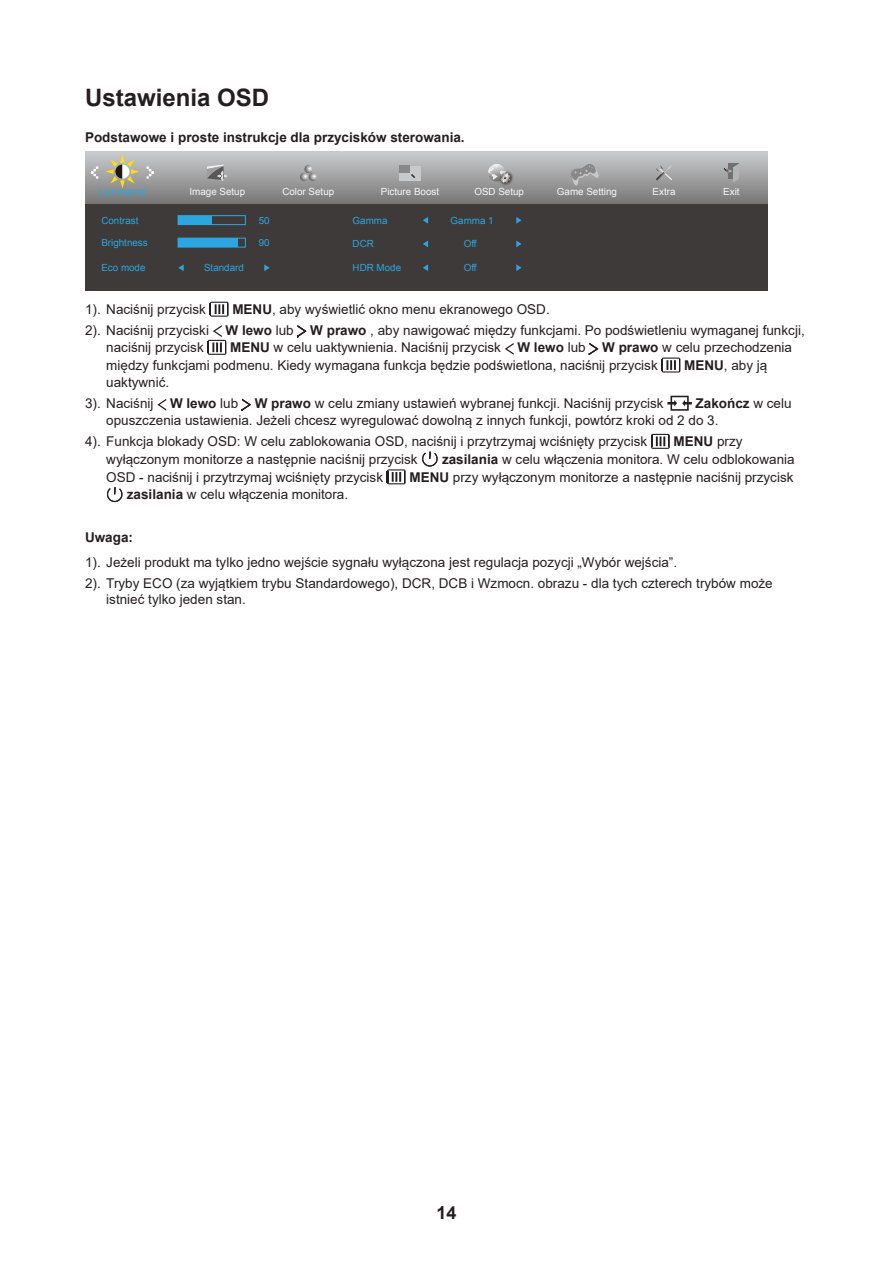
<style>
.page{position:relative;width:893px;height:1263px;background:#fff}
.page>*{position:absolute;margin:0;border:0;box-sizing:border-box;transform-origin:0 0}
.t1{font:700 24px "Arial";color:#231f20}
.t2{font:700 18px "Arial";color:#231f20}
.t3{font:13.5px/21.1px "Arial";color:#231f20}
.t4{font:700 13.5px "Arial";color:#231f20}
.t5{font:9.75px "Arial";color:#2ca6e0}
.t6{font:9.75px "Arial";color:#f7f7f7}
.s1{font-weight:700}
.s2{font-weight:400}
</style>
<div class="page">
<svg style="left:85px;top:151px;width:683px;height:53px;background:#a0a0a1"></svg>
<div style="left:85px;top:204px;width:683px;height:87px;background:#3e3a39"></div>
<svg style="left:91px;top:166px;width:8px;height:13px"></svg>
<svg style="left:146px;top:166px;width:8px;height:13px"></svg>
<svg style="left:105px;top:155px;width:34px;height:34px"></svg>
<svg style="left:207px;top:165px;width:21px;height:17px"></svg>
<svg style="left:304px;top:165px;width:9px;height:8px"></svg>
<svg style="left:300px;top:173px;width:8px;height:8px"></svg>
<svg style="left:308px;top:173px;width:9px;height:8px"></svg>
<div style="left:399px;top:166px;width:21px;height:15px;background:#c8c9ca"></div>
<div style="left:399px;top:166px;width:11px;height:7px;background:#888"></div>
<img style="left:497px;top:170px;width:18px;height:18px">
<svg style="left:488px;top:164px;width:23px;height:19px"></svg>
<svg style="left:724px;top:163px;width:15px;height:19px"></svg>
<svg style="left:655px;top:165px;width:18px;height:16px"></svg>
<div style="left:178px;top:215px;width:68px;height:10px;border:1px solid #2ca6e0"></div>
<div style="left:178px;top:216px;width:34px;height:9px;background:#2ca6e0"></div>
<div style="left:178px;top:238px;width:68px;height:9px;border:1px solid #2ca6e0"></div>
<div style="left:178px;top:238px;width:59px;height:9px;background:#2ca6e0"></div>
<svg style="left:178px;top:264px;width:6px;height:7px"></svg>
<svg style="left:264px;top:264px;width:6px;height:7px"></svg>
<svg style="left:423px;top:217px;width:5px;height:7px"></svg>
<svg style="left:516px;top:217px;width:6px;height:7px"></svg>
<svg style="left:423px;top:241px;width:5px;height:6px"></svg>
<svg style="left:516px;top:241px;width:6px;height:6px"></svg>
<svg style="left:423px;top:264px;width:5px;height:7px"></svg>
<svg style="left:516px;top:264px;width:6px;height:7px"></svg>
<svg style="left:571px;top:164px;width:28px;height:22px"></svg>
<svg style="left:210px;top:302px;width:19px;height:15px"></svg>
<svg style="left:298px;top:325px;width:8px;height:12px"></svg>
<svg style="left:208px;top:325px;width:18px;height:30px"></svg>
<svg style="left:505px;top:343px;width:9px;height:12px"></svg>
<svg style="left:589px;top:343px;width:9px;height:12px"></svg>
<svg style="left:662px;top:358px;width:18px;height:15px"></svg>
<svg style="left:157px;top:399px;width:9px;height:12px"></svg>
<svg style="left:242px;top:399px;width:9px;height:12px"></svg>
<svg style="left:667px;top:396px;width:25px;height:15px"></svg>
<svg style="left:651px;top:434px;width:19px;height:15px"></svg>
<svg style="left:422px;top:452px;width:16px;height:15px"></svg>
<svg style="left:387px;top:469px;width:19px;height:15px"></svg>
<svg style="left:107px;top:487px;width:16px;height:15px"></svg>
<h1 class="t1" style="left:85px;top:88px;width:186px">Ustawienia OSD</h1>
<p class="t4" style="left:85px;top:128px;width:381px">Podstawowe i proste instrukcje dla przycisków sterowania.</p>
<p class="t5" style="left:98px;top:188px;width:50px">Luminance</p>
<p class="t6" style="left:190px;top:188px;width:57px">Image Setup</p>
<p class="t6" style="left:282px;top:188px;width:53px">Color Setup</p>
<p class="t6" style="left:381px;top:188px;width:60px">Picture Boost</p>
<p class="t6" style="left:474px;top:188px;width:51px">OSD Setup</p>
<p class="t6" style="left:557px;top:188px;width:62px">Game Setting</p>
<p class="t6" style="left:723px;top:188px;width:18px">Exit</p>
<p class="t6" style="left:653px;top:188px;width:24px">Extra</p>
<p class="t5" style="left:101px;top:217px;width:39px">Contrast</p>
<p class="t5" style="left:259px;top:217px;width:12px">50</p>
<p class="t5" style="left:101px;top:239px;width:48px">Brightness</p>
<p class="t5" style="left:259px;top:239px;width:12px">90</p>
<p class="t5" style="left:101px;top:264px;width:46px">Eco mode</p>
<p class="t5" style="left:204px;top:264px;width:41px">Standard</p>
<p class="t5" style="left:353px;top:217px;width:36px">Gamma</p>
<p class="t5" style="left:451px;top:217px;width:45px">Gamma 1</p>
<p class="t5" style="left:353px;top:240px;width:23px">DCR</p>
<p class="t5" style="left:464px;top:240px;width:14px">Off</p>
<p class="t5" style="left:353px;top:264px;width:50px">HDR Mode</p>
<p class="t5" style="left:464px;top:264px;width:14px">Off</p>
<p class="t3" style="left:85px;top:299px;width:721px;text-indent:147px"><span class="s1">MENU</span>, aby wyświetlić okno menu ekranowego OSD.<br>2). Naciśnij przyciski <span class="s1">W lewo</span> lub <span class="s1">W prawo</span> , aby nawigować między funkcjami. Po podświetleniu wymaganej funkcji,</p>
<p class="t3" style="left:106px;top:337px;width:99px">naciśnij przycisk</p>
<p class="t3" style="left:85px;top:300px;width:122px">1). Naciśnij przycisk</p>
<p class="t3" style="left:106px;top:338px;width:687px;line-height:17.7px;text-indent:124px"><span class="s1">MENU</span> w celu uaktywnienia. Naciśnij przycisk <span class="s1">W lewo</span> lub <span class="s1">W prawo</span> w celu przechodzenia między funkcjami podmenu. Kiedy wymagana funkcja będzie podświetlona, naciśnij przycisk</p>
<p class="t3" style="left:684px;top:354px;width:85px"><span class="s1">MENU</span>, aby ją</p>
<p class="t3" style="left:85px;top:371px;width:580px;text-indent:21px">uaktywnić.<br>3). Naciśnij <span class="s1">W lewo</span> lub <span class="s1">W prawo</span> w celu zmiany ustawień wybranej funkcji. Naciśnij przycisk</p>
<p class="t3" style="left:106px;top:396px;width:687px;line-height:17px;text-indent:589px"><span class="s1">Zakończ</span> w celu opuszczenia ustawienia. Jeżeli chcesz wyregulować dowolną z innych funkcji, powtórz kroki od 2 do 3.</p>
<p class="t3" style="left:85px;top:432px;width:564px">4). Funkcja blokady OSD: W celu zablokowania OSD, naciśnij i przytrzymaj wciśnięty przycisk</p>
<p class="t4" style="left:674px;top:436px;width:71px">MENU <span class="s2">przy</span></p>
<p class="t3" style="left:106px;top:449px;width:313px">wyłączonym monitorze a następnie naciśnij przycisk</p>
<p class="t3" style="left:442px;top:449px;width:354px"><span class="s1">zasilania</span> w celu włączenia monitora. W celu odblokowania</p>
<p class="t3" style="left:106px;top:466px;width:278px">OSD - naciśnij i przytrzymaj wciśnięty przycisk</p>
<p class="t3" style="left:409px;top:466px;width:386px"><span class="s1">MENU</span> przy wyłączonym monitorze a następnie naciśnij przycisk</p>
<p class="t3" style="left:127px;top:484px;width:223px"><span class="s1">zasilania</span> w celu włączenia monitora.</p>
<p class="t4" style="left:85px;top:532px;width:50px">Uwaga:</p>
<p class="t3" style="left:85px;top:553px;width:689px;line-height:20.4px">1). Jeżeli produkt ma tylko jedno wejście sygnału wyłączona jest regulacja pozycji „Wybór wejścia”.<br>2). Tryby ECO (za wyjątkiem trybu Standardowego), DCR, DCB i Wzmocn. obrazu - dla tych czterech trybów może</p>
<p class="t3" style="left:106px;top:588px;width:141px">istnieć tylko jeden stan.</p>
<h2 class="t2" style="left:436px;top:1206px;width:22px">14</h2>
</div>
